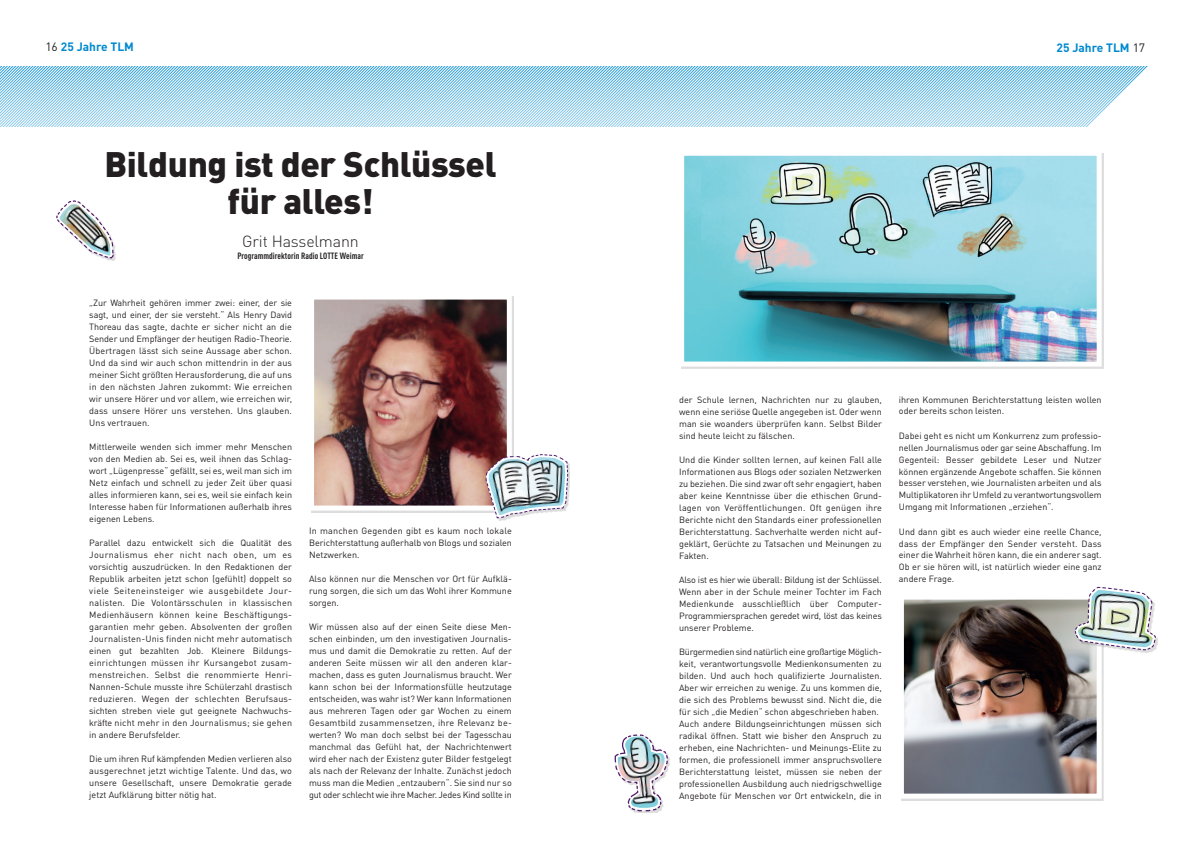
<style>
.page{position:relative;width:1191px;height:842px;background:#fff}
.page>*{position:absolute;margin:0;border:0;box-sizing:border-box;transform-origin:0 0}
.t1{font:900 35px/37px "DIN Pro";letter-spacing:-.01em;color:#231f20;text-align:center}
.t2{font:300 16px "DIN Pro";letter-spacing:-.01em;color:#231f20}
.t3{font:700 12px "DIN Pro";color:#0089cf}
.t4{font:9px/12px "DIN Pro";color:#231f20;text-align:justify}
.t5{font:700 9px "DIN Cond";letter-spacing:.005em;color:#231f20}
.s1{font-weight:400;color:#231f20}
</style>
<div class="page">
<img style="left:685px;top:157px;width:410px;height:204px">
<img style="left:701px;top:157px;width:394px;height:122px">
<div style="left:679px;top:151px;width:422px;height:216px;border:5px solid #fff"></div>
<img style="left:315px;top:301px;width:191px;height:204px">
<div style="left:309px;top:295px;width:203px;height:216px;border:5px solid #fff"></div>
<img style="left:905px;top:601px;width:190px;height:192px">
<div style="left:899px;top:595px;width:202px;height:204px;border:5px solid #fff"></div>
<div style="left:1076px;top:589px;width:81px;height:63px;background:#231f20;opacity:.15"></div>
<img style="left:1074px;top:586px;width:82px;height:65px">
<div style="left:487px;top:456px;width:83px;height:64px;background:#231f20;opacity:.15"></div>
<img style="left:485px;top:454px;width:83px;height:65px">
<div style="left:58px;top:202px;width:58px;height:59px;background:#231f20;opacity:.15"></div>
<svg style="left:56px;top:200px;width:58px;height:59px"></svg>
<div style="left:616px;top:736px;width:54px;height:77px;background:#231f20;opacity:.15"></div>
<svg style="left:614px;top:734px;width:54px;height:78px"></svg>
<svg style="left:0;top:67px;width:1147px;height:60px;background:#b1dbf0"></svg>
<h3 class="t3" style="left:45px;top:39px;width:90px"><span class="s1">16</span> 25 Jahre TLM</h3>
<h3 class="t3" style="left:1056px;top:40px;width:90px">25 Jahre TLM <span class="s1">17</span></h3>
<h1 class="t1" style="left:104px;top:145px;width:394px">Bildung ist der Schlüssel für alles!</h1>
<p class="t5" style="left:237px;top:250px;width:128px">Programmdirektorin Radio LOTTE Weimar</p>
<h2 class="t2" style="left:242px;top:230px;width:118px">Grit Hasselmann</h2>
<p class="t4" style="left:89px;top:297px;width:204px">„Zur Wahrheit gehören immer zwei: einer, der sie sagt, und einer, der sie versteht.“ Als Henry David Thoreau das sagte, dachte er sicher nicht an die Sender und Empfänger der heutigen Radio-Theorie.<br>Übertragen lässt sich seine Aussage aber schon.<br>Und da sind wir auch schon mittendrin in der aus meiner Sicht größten Herausforderung, die auf uns in den nächsten Jahren zukommt: Wie erreichen wir unsere Hörer und vor allem, wie erreichen wir, dass unsere Hörer uns verstehen. Uns glauben.<br>Uns vertrauen.</p>
<p class="t4" style="left:89px;top:441px;width:204px">Mittlerweile wenden sich immer mehr Menschen von den Medien ab. Sei es, weil ihnen das Schlag&shy;wort „Lügenpresse“ gefällt, sei es, weil man sich im Netz einfach und schnell zu jeder Zeit über quasi alles informieren kann, sei es, weil sie einfach kein Interesse haben für Informationen außerhalb ihres eigenen Lebens.</p>
<p class="t4" style="left:89px;top:537px;width:204px">Parallel dazu entwickelt sich die Qualität des Journalismus eher nicht nach oben, um es vorsichtig auszudrücken. In den Redaktionen der Republik arbeiten jetzt schon (gefühlt) doppelt so viele Seiteneinsteiger wie ausgebildete Jour&shy;nalisten. Die Volontärsschulen in klassischen Medienhäusern können keine Beschäftigungs&shy;garantien mehr geben. Absolventen der großen Journalisten-Unis finden nicht mehr automatisch einen gut bezahlten Job. Kleinere Bildungs&shy;einrichtungen müssen ihr Kursangebot zusam&shy;menstreichen. Selbst die renommierte Henri-Nannen-Schule musste ihre Schülerzahl drastisch reduzieren. Wegen der schlechten Berufsaus&shy;sichten streben viele gut geeignete Nachwuchs&shy;kräfte nicht mehr in den Journalismus; sie gehen in andere Berufsfelder.</p>
<p class="t4" style="left:89px;top:753px;width:204px">Die um ihren Ruf kämpfenden Medien verlieren also ausgerechnet jetzt wichtige Talente. Und das, wo unsere Gesellschaft, unsere Demokratie gerade jetzt Aufklärung bitter nötig hat.</p>
<p class="t4" style="left:309px;top:525px;width:204px">In manchen Gegenden gibt es kaum noch lokale Berichterstattung außerhalb von Blogs und sozialen Netzwerken.</p>
<p class="t4" style="left:309px;top:573px;width:204px">Also können nur die Menschen vor Ort für Aufklä&shy;rung sorgen, die sich um das Wohl ihrer Kommune sorgen.</p>
<p class="t4" style="left:309px;top:621px;width:204px">Wir müssen also auf der einen Seite diese Men&shy;schen einbinden, um den investigativen Journalis&shy;mus und damit die Demokratie zu retten. Auf der anderen Seite müssen wir all den anderen klar&shy;machen, dass es guten Journalismus braucht. Wer kann schon bei der Informationsfülle heutzutage entscheiden, was wahr ist? Wer kann Informationen aus mehreren Tagen oder gar Wochen zu einem Gesamtbild zusammensetzen, ihre Relevanz be&shy;werten? Wo man doch selbst bei der Tagesschau manchmal das Gefühl hat, der Nachrichtenwert wird eher nach der Existenz guter Bilder festgelegt als nach der Relevanz der Inhalte. Zunächst jedoch muss man die Medien „entzaubern“. Sie sind nur so gut oder schlecht wie ihre Macher. Jedes Kind sollte in</p>
<p class="t4" style="left:679px;top:393px;width:204px">der Schule lernen, Nachrichten nur zu glauben, wenn eine seriöse Quelle angegeben ist. Oder wenn man sie woanders überprüfen kann. Selbst Bilder sind heute leicht zu fälschen.</p>
<p class="t4" style="left:679px;top:453px;width:204px">Und die Kinder sollten lernen, auf keinen Fall alle Informationen aus Blogs oder sozialen Netzwerken zu beziehen. Die sind zwar oft sehr engagiert, haben aber keine Kenntnisse über die ethischen Grund&shy;lagen von Veröffentlichungen. Oft genügen ihre Berichte nicht den Standards einer professionellen Berichterstattung. Sachverhalte werden nicht auf&shy;geklärt, Gerüchte zu Tatsachen und Meinungen zu Fakten.</p>
<p class="t4" style="left:679px;top:573px;width:204px">Also ist es hier wie überall: Bildung ist der Schlüssel.<br>Wenn aber in der Schule meiner Tochter im Fach Medienkunde ausschließlich über Computer-Programmiersprachen geredet wird, löst das keines unserer Probleme.</p>
<p class="t4" style="left:679px;top:645px;width:204px;text-align:left">Bürgermedien sind natürlich eine großartige Möglich&shy;keit, verantwortungsvolle Medienkonsumenten zu bilden. Und auch hoch qualifizierte Journalisten.<br>Aber wir erreichen zu wenige. Zu uns kommen die, die sich des Problems bewusst sind. Nicht die, die für sich „die Medien“ schon abgeschrieben haben.<br>Auch andere Bildungseinrichtungen müssen sich radikal öffnen. Statt wie bisher den Anspruch zu erheben, eine Nachrichten- und Meinungs-Elite zu formen, die professionell immer anspruchsvollere Berichterstattung leistet, müssen sie neben der professionellen Ausbildung auch niedrigschwellige Angebote für Menschen vor Ort entwickeln, die in</p>
<p class="t4" style="left:899px;top:393px;width:204px">ihren Kommunen Berichterstattung leisten wollen oder bereits schon leisten.</p>
<p class="t4" style="left:899px;top:429px;width:204px">Dabei geht es nicht um Konkurrenz zum professio&shy;nellen Journalismus oder gar seine Abschaffung. Im Gegenteil: Besser gebildete Leser und Nutzer können ergänzende Angebote schaffen. Sie können besser verstehen, wie Journalisten arbeiten und als Multiplikatoren ihr Umfeld zu verantwortungsvollem Umgang mit Informationen „erziehen“.</p>
<p class="t4" style="left:899px;top:525px;width:204px">Und dann gibt es auch wieder eine reelle Chance, dass der Empfänger den Sender versteht. Dass einer die Wahrheit hören kann, die ein anderer sagt.<br>Ob er sie hören will, ist natürlich wieder eine ganz andere Frage.</p>
</div>
